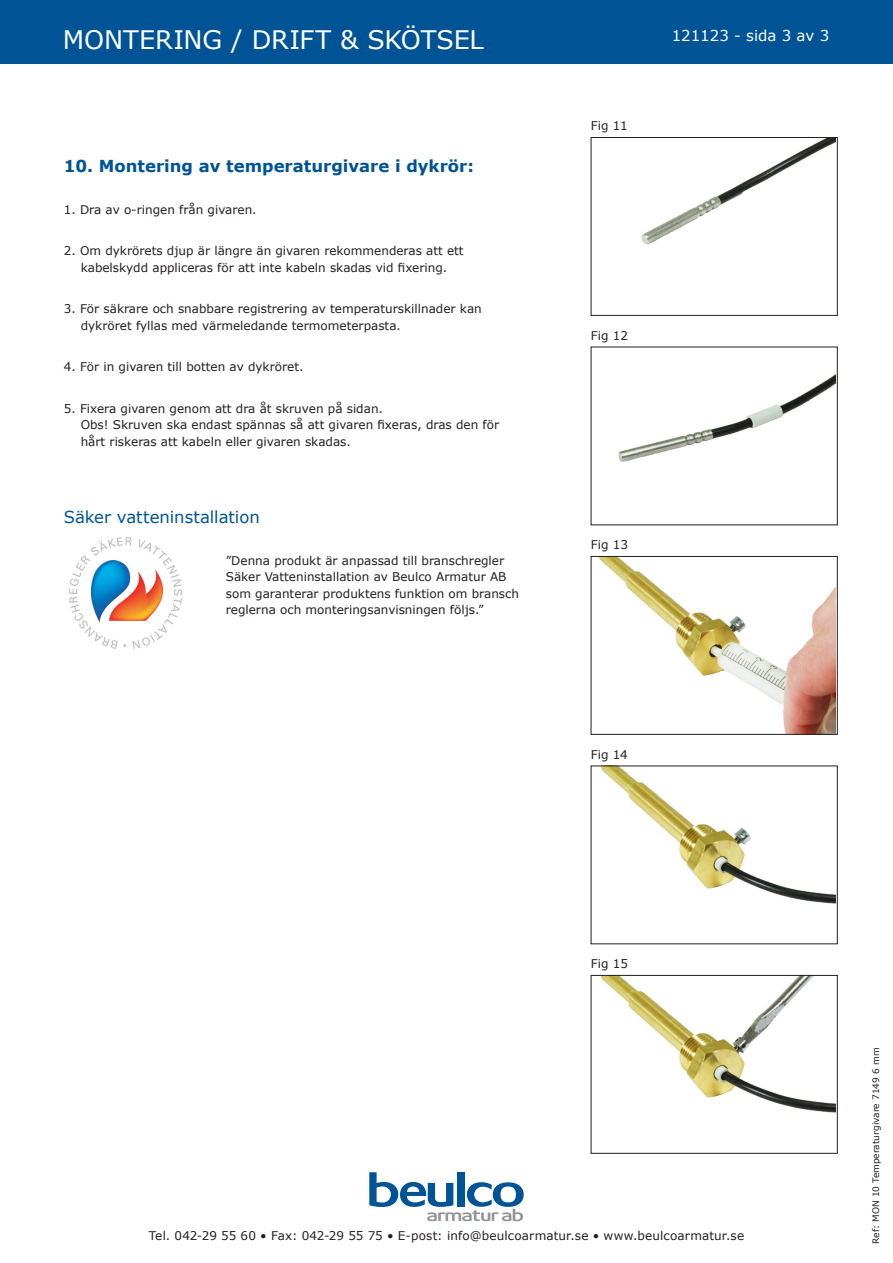
<style>
.page{position:relative;width:893px;height:1263px;background:#fff}
.page>*{position:absolute;margin:0;border:0;box-sizing:border-box;transform-origin:0 0}
.t1{font:25.5px "Verdana";letter-spacing:-.005em;color:#fff}
.Mellanrubrik_11_14_B{font:700 16.5px "Verdana";color:#005495}
.Mellanrubrik{font:16.5px "Verdana";letter-spacing:-.005em;color:#005495}
.t2{font:15px "Verdana";color:#fff}
.Brödtext_Beulco{font:12px/16.5px "Verdana";color:#231f20}
.Brödtext{font:12px/16.5px "Verdana";color:#231f20}
.t3{font:9px "Verdana";color:#231f20}
</style>
<div class="page">
<div style="left:0;top:0;width:893px;height:64px;background:#005495"></div>
<svg style="left:369px;top:1172px;width:155px;height:49px"></svg>
<img style="left:641px;top:139px;width:194px;height:106px">
<div style="left:591px;top:137px;width:247px;height:179px;border:1px solid #231f20"></div>
<img style="left:618px;top:374px;width:217px;height:88px">
<img style="left:599px;top:558px;width:236px;height:175px">
<div style="left:591px;top:556px;width:247px;height:179px;border:1px solid #231f20"></div>
<img style="left:601px;top:767px;width:234px;height:137px">
<img style="left:601px;top:977px;width:234px;height:136px">
<div style="left:591px;top:975px;width:247px;height:179px;border:1px solid #231f20"></div>
<img style="left:69px;top:537px;width:114px;height:112px">
<h1 class="t1" style="left:63px;top:23px;width:422px">MONTERING / DRIFT &amp; SKÖTSEL</h1>
<p class="Mellanrubrik_11_14_B" style="left:64px;top:154px;width:412px">10. Montering av temperaturgivare i dykrör:</p>
<p class="Brödtext_Beulco" style="left:64px;top:201px;width:194px">1. Dra av o-ringen från givaren.</p>
<p class="Brödtext_Beulco" style="left:64px;top:242px;width:401px;text-align:center">2. Om dykrörets djup är längre än givaren rekommenderas att ett kabelskydd appliceras för att inte kabeln skadas vid fixering.</p>
<p class="Brödtext_Beulco" style="left:81px;top:300px;width:403px;text-indent:-17px">3. För säkrare och snabbare registrering av temperaturskillnader kan dykröret fyllas med värmeledande termometerpasta.</p>
<p class="Brödtext_Beulco" style="left:64px;top:358px;width:241px">4. För in givaren till botten av dykröret.</p>
<p class="Brödtext_Beulco" style="left:81px;top:400px;width:420px;text-indent:-17px">5. Fixera givaren genom att dra åt skruven på sidan.<br>Obs! Skruven ska endast spännas så att givaren fixeras, dras den för hårt riskeras att kabeln eller givaren skadas.</p>
<p class="Mellanrubrik" style="left:64px;top:506px;width:198px">Säker vatteninstallation</p>
<p class="Brödtext" style="left:226px;top:552px;width:295px">”Denna produkt är anpassad till branschregler Säker Vatteninstallation av Beulco Armatur AB som garanterar produktens funktion om bransch reglerna och monteringsanvisningen följs.”</p>
<p class="Brödtext" style="left:591px;top:117px;width:39px">Fig 11</p>
<p class="t2" style="left:672px;top:26px;width:159px">121123 - sida 3 av 3</p>
<p class="Brödtext" style="left:591px;top:327px;width:39px">Fig 12</p>
<p class="Brödtext" style="left:591px;top:536px;width:39px">Fig 13</p>
<p class="Brödtext" style="left:591px;top:746px;width:38px">Fig 14</p>
<p class="Brödtext" style="left:591px;top:955px;width:39px">Fig 15</p>
<p class="Brödtext" style="left:149px;top:1228px;width:597px">Tel. 042-29 55 60 • Fax: 042-29 55 75 • E-post: info@beulcoarmatur.se • www.beulcoarmatur.se</p>
<p class="t3" style="left:870px;top:1244px;width:198px;rotate:-90deg">Ref: MON 10 Temperaturgivare 7149 6 mm</p>
</div>
